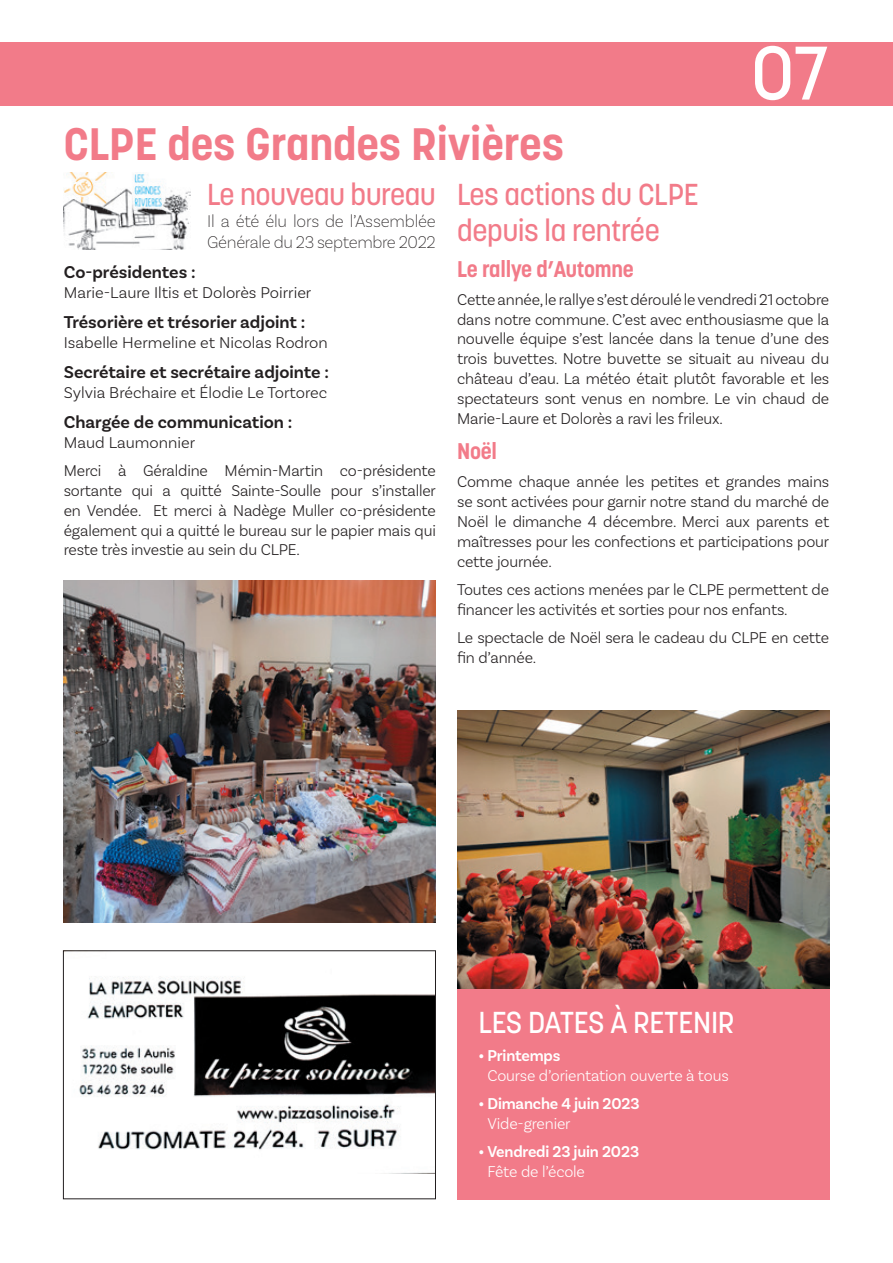
<style>
.page{position:relative;width:893px;height:1263px;background:#fff}
.page>*{position:absolute;margin:0;border:0;box-sizing:border-box;transform-origin:0 0}
.t1{font:500 75px "Korolev";color:#fff}
.t2{font:700 45px "Korolev";color:#f27b89}
.t3{font:500 30px/36px "Korolev";letter-spacing:-.01em;color:#f27b89}
.t4{font:500 30px "Korolev";letter-spacing:-.01em;color:#fff}
.t5{font:700 22.5px "Korolev";letter-spacing:-.01em;color:#f27b89}
.t6{font:600 18px "Basic Sans";color:#231f20}
.t7{font:200 18px/21.6px "Basic Sans";letter-spacing:-.02em;color:#231f20}
.t8{font:300 16.5px/19.8px "Basic Sans";letter-spacing:-.01em;color:#231f20}
.t9{font:300 16.5px "Basic Sans";letter-spacing:-.01em;color:#fff}
.t10{font:600 16.5px "Basic Sans";letter-spacing:-.01em;color:#fff}
</style>
<div class="page">
<div style="left:0;top:43px;width:893px;height:63px;background:#f27b89"></div>
<img style="left:64px;top:580px;width:372px;height:343px">
<img style="left:457px;top:710px;width:372px;height:279px">
<img style="left:63px;top:172px;width:128px;height:77px">
<div style="left:457px;top:989px;width:372px;height:210px;background:#f27b89"></div>
<img style="left:79px;top:976px;width:355px;height:197px">
<div style="left:63px;top:950px;width:373px;height:249px;border:1px solid #231f20"></div>
<h1 class="t1" style="left:751px;top:26px;width:80px">07</h1>
<h2 class="t2" style="left:64px;top:116px;width:502px">CLPE des Grandes Rivières</h2>
<h3 class="t3" style="left:207px;top:176px;width:230px">Le nouveau bureau</h3>
<p class="t7" style="left:207px;top:209px;width:230px">Il a été élu lors de l’Assemblée<br>Générale du 23 septembre 2022</p>
<p class="t6" style="left:64px;top:261px;width:133px">Co-présidentes :</p>
<p class="t8" style="left:64px;top:282px;width:249px">Marie-Laure Iltis et Dolorès Poirrier</p>
<p class="t6" style="left:64px;top:311px;width:243px">Trésorière et trésorier adjoint :</p>
<p class="t8" style="left:64px;top:332px;width:266px">Isabelle Hermeline et Nicolas Rodron</p>
<p class="t6" style="left:64px;top:361px;width:267px">Secrétaire et secrétaire adjointe :</p>
<p class="t8" style="left:64px;top:382px;width:265px">Sylvia Bréchaire et Élodie Le Tortorec</p>
<p class="t6" style="left:64px;top:411px;width:230px">Chargée de communication :</p>
<p class="t8" style="left:64px;top:428px;width:374px;line-height:28.3px">Maud Laumonnier<br>Merci à Géraldine Mémin-Martin co-présidente</p>
<p class="t8" style="left:64px;top:480px;width:374px;text-align:justify">sortante qui a quitté Sainte-Soulle pour s’installer en Vendée. Et merci à Nadège Muller co-présidente également qui a quitté le bureau sur le papier mais qui reste très investie au sein du CLPE.</p>
<h3 class="t3" style="left:457px;top:176px;width:243px">Les actions du CLPE depuis la rentrée</h3>
<h3 class="t5" style="left:457px;top:254px;width:178px">Le rallye d’Automne</h3>
<p class="t8" style="left:457px;top:289px;width:374px;text-align:justify">Cette année, le rallye s’est déroulé le vendredi 21 octobre dans notre commune. C’est avec enthousiasme que la nouvelle équipe s’est lancée dans la tenue d’une des trois buvettes. Notre buvette se situait au niveau du château d’eau. La météo était plutôt favorable et les spectateurs sont venus en nombre. Le vin chaud de Marie-Laure et Dolorès a ravi les frileux.</p>
<h3 class="t5" style="left:457px;top:437px;width:42px">Noël</h3>
<p class="t8" style="left:457px;top:472px;width:374px;text-align:justify">Comme chaque année les petites et grandes mains se sont activées pour garnir notre stand du marché de Noël le dimanche 4 décembre. Merci aux parents et maîtresses pour les confections et participations pour cette journée.</p>
<p class="t8" style="left:457px;top:579px;width:374px">Toutes ces actions menées par le CLPE permettent de financer les activités et sorties pour nos enfants.</p>
<p class="t8" style="left:457px;top:627px;width:374px">Le spectacle de Noël sera le cadeau du CLPE en cette fin d’année.</p>
<h3 class="t4" style="left:478px;top:1003px;width:257px">LES DATES À RETENIR</h3>
<p class="t10" style="left:478px;top:1046px;width:84px">• Printemps</p>
<p class="t9" style="left:487px;top:1066px;width:243px">Course d’orientation ouverte à tous</p>
<p class="t10" style="left:478px;top:1094px;width:163px">• Dimanche 4 juin 2023</p>
<p class="t9" style="left:487px;top:1114px;width:85px">Vide-grenier</p>
<p class="t10" style="left:478px;top:1142px;width:162px">• Vendredi 23 juin 2023</p>
<p class="t9" style="left:487px;top:1162px;width:99px">Fête de l’école</p>
</div>
